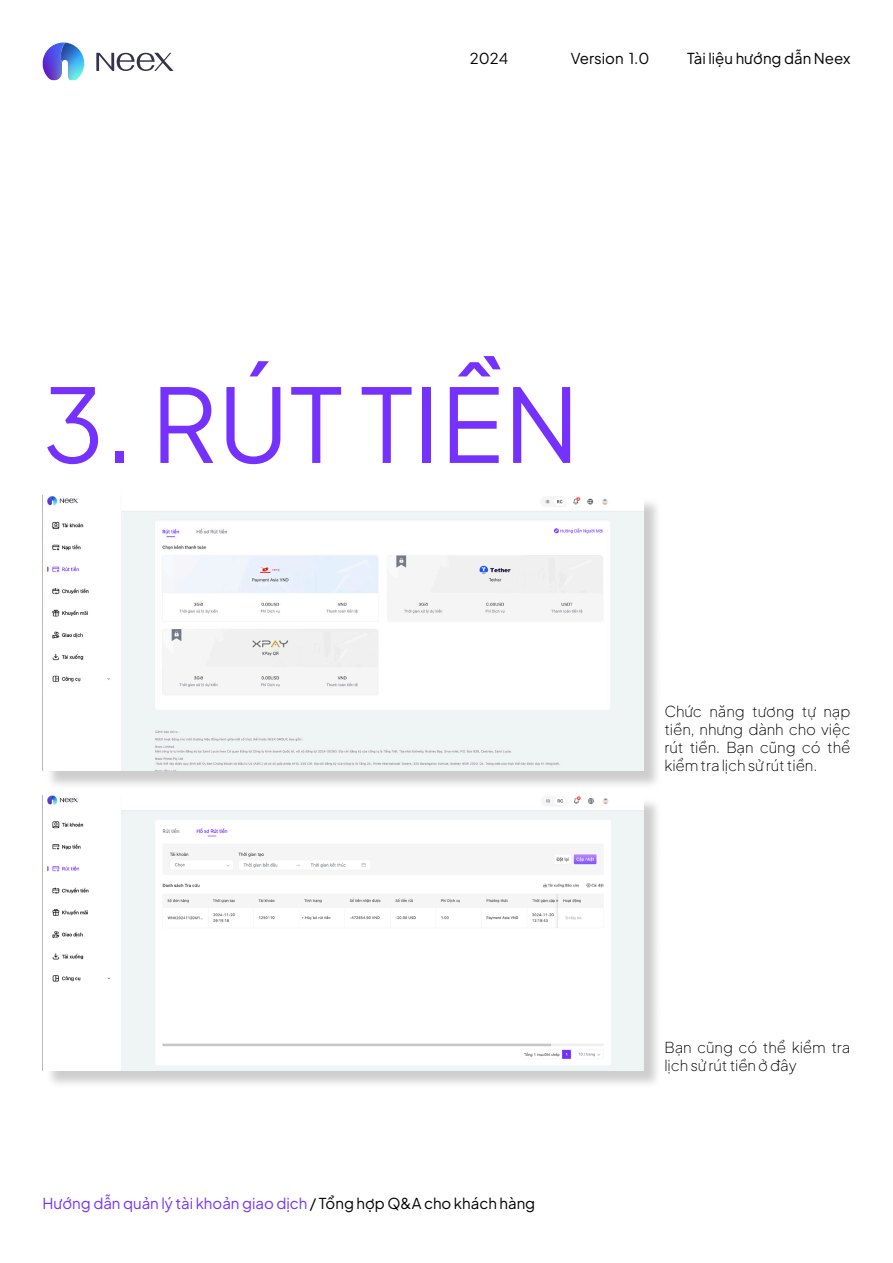
<style>
.page{position:relative;width:893px;height:1263px;background:#fff}
.page>*{position:absolute;margin:0;border:0;box-sizing:border-box;transform-origin:0 0}
.t1{font:101.85px "Plus Jakarta Sans";letter-spacing:.01em;color:#7532ff}
.t2{font:200 15px/18px "Plus Jakarta Sans";letter-spacing:-.01em;color:#000;text-align:justify}
.t3{font:15px "Plus Jakarta Sans";color:#7532ff}
.t4{font:15px "Plus Jakarta Sans";color:#000}
.s1{color:#000}
</style>
<div class="page">
<img style="left:43px;top:43px;width:16px;height:37px">
<img style="left:59px;top:43px;width:25px;height:37px">
<svg style="left:96px;top:53px;width:78px;height:18px"></svg>
<div style="left:45px;top:498px;width:617px;height:291px;background:#000;opacity:.2"></div>
<img style="left:45px;top:496px;width:598px;height:275px">
<div style="left:45px;top:797px;width:617px;height:292px;background:#000;opacity:.2"></div>
<img style="left:45px;top:795px;width:598px;height:275px">
<p class="t4" style="left:470px;top:46px;width:40px">2024</p>
<p class="t4" style="left:571px;top:46px;width:80px">Version 1.0</p>
<p class="t4" style="left:687px;top:46px;width:165px">Tài liệu hướng dẫn Neex</p>
<p class="t1" style="left:43px;top:342px;width:538px">3. RÚT TIỀN</p>
<p class="t2" style="left:664px;top:701px;width:188px">Chức năng tương tự nạp tiền, nhưng dành cho việc rút tiền. Bạn cũng có thể kiểm tra lịch sử rút tiền.</p>
<p class="t3" style="left:43px;top:1191px;width:494px">Hướng dẫn quản lý tài khoản giao dịch <span class="s1">/ Tổng hợp Q&amp;A cho khách hàng</span></p>
<p class="t2" style="left:664px;top:1036px;width:188px">Bạn cũng có thể kiểm tra lịch sử rút tiền ở đây</p>
</div>
